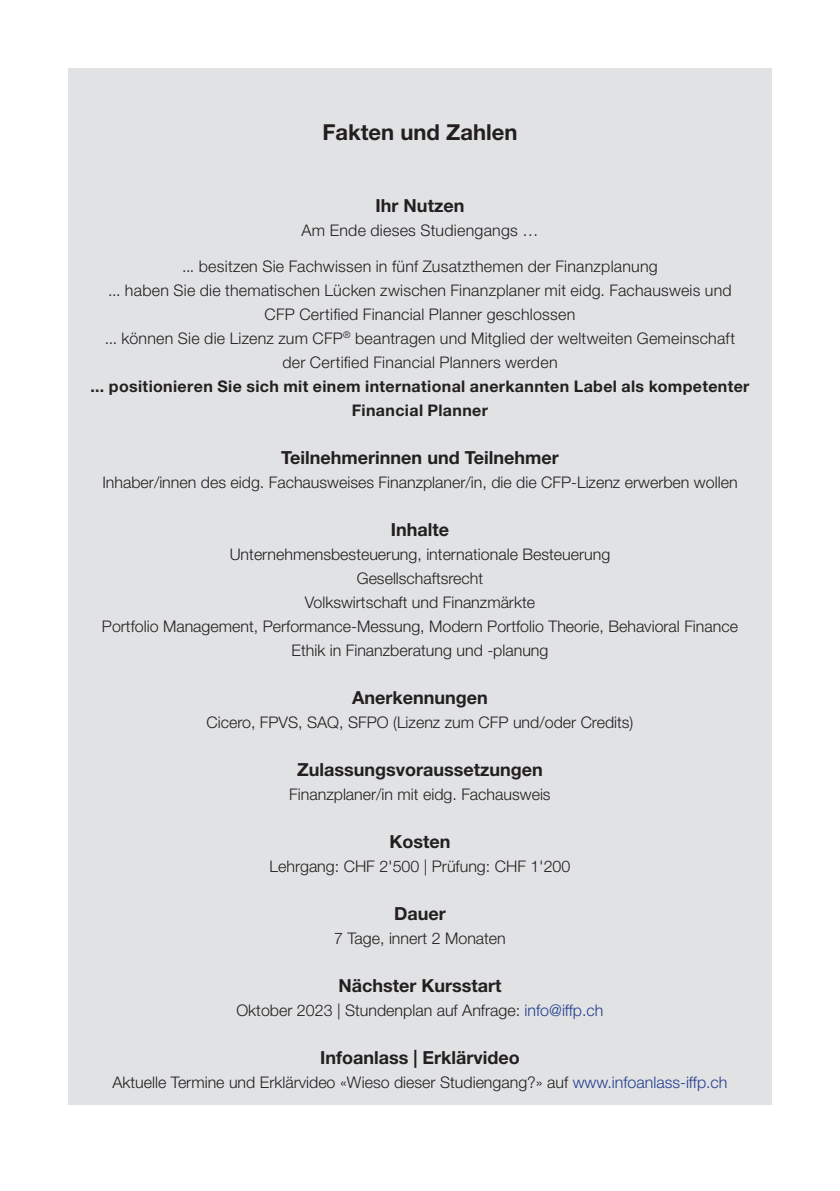
<style>
.page{position:relative;width:840px;height:1191px;background:#fff}
.page>*{position:absolute;margin:0;border:0;box-sizing:border-box;transform-origin:0 0}
.Copy{font:700 22px "Helvetica Neue LT Pro";color:#231f20}
.Copy-2{font:700 18px "Helvetica Neue LT Pro";color:#231f20}
.Copy-3{font:300 16px/24px "Helvetica Neue LT Pro";color:#231f20;text-align:center}
.s1{font-weight:700}
.s2{color:#253f8e}
</style>
<div class="page">
<div style="left:68px;top:68px;width:703px;height:1036px;background:#e1e2e4"></div>
<p class="Copy" style="left:322px;top:118px;width:196px">Fakten und Zahlen</p>
<p class="Copy-2" style="left:375px;top:194px;width:90px">Ihr Nutzen</p>
<p class="Copy-3" style="left:301px;top:217px;width:238px">Am Ende dieses Studiengangs …</p>
<p class="Copy-3" style="left:90px;top:253px;width:660px">... besitzen Sie Fachwissen in fünf Zusatzthemen der Finanzplanung<br>... haben Sie die thematischen Lücken zwischen Finanzplaner mit eidg. Fachausweis und<br>CFP Certified Financial Planner geschlossen<br>... können Sie die Lizenz zum CFP<sup>®</sup> beantragen und Mitglied der weltweiten Gemeinschaft<br>der Certified Financial Planners werden<br><span class="s1">... positionieren Sie sich mit einem international anerkannten Label als kompetenter Financial Planner</span></p>
<p class="Copy-2" style="left:281px;top:446px;width:279px">Teilnehmerinnen und Teilnehmer</p>
<p class="Copy-3" style="left:102px;top:469px;width:636px">Inhaber/innen des eidg. Fachausweises Finanzplaner/in, die die CFP-Lizenz erwerben wollen</p>
<p class="Copy-2" style="left:390px;top:518px;width:60px">Inhalte</p>
<p class="Copy-3" style="left:102px;top:541px;width:637px">Unternehmensbesteuerung, internationale Besteuerung<br>Gesellschaftsrecht<br>Volkswirtschaft und Finanzmärkte<br>Portfolio Management, Performance-Messung, Modern Portfolio Theorie, Behavioral Finance Ethik in Finanzberatung und -planung</p>
<p class="Copy-2" style="left:352px;top:686px;width:137px">Anerkennungen</p>
<p class="Copy-3" style="left:206px;top:709px;width:428px">Cicero, FPVS, SAQ, SFPO (Lizenz zum CFP und/oder Credits)</p>
<p class="Copy-2" style="left:297px;top:758px;width:247px">Zulassungsvoraussetzungen</p>
<p class="Copy-3" style="left:289px;top:781px;width:263px">Finanzplaner/in mit eidg. Fachausweis</p>
<p class="Copy-2" style="left:389px;top:830px;width:63px">Kosten</p>
<p class="Copy-3" style="left:269px;top:853px;width:302px">Lehrgang: CHF 2'500 | Prüfung: CHF 1'200</p>
<p class="Copy-2" style="left:394px;top:902px;width:53px">Dauer</p>
<p class="Copy-3" style="left:334px;top:925px;width:173px">7 Tage, innert 2 Monaten</p>
<p class="Copy-2" style="left:338px;top:974px;width:165px">Nächster Kursstart</p>
<p class="Copy-3" style="left:236px;top:997px;width:368px">Oktober 2023 | Stundenplan auf Anfrage: <span class="s2">info@iffp.ch</span></p>
<p class="Copy-2" style="left:320px;top:1046px;width:201px">Infoanlass | Erklärvideo</p>
<p class="Copy-3" style="left:112px;top:1069px;width:616px">Aktuelle Termine und Erklärvideo «Wieso dieser Studiengang?» auf <span class="s2">www.infoanlass-iffp.ch</span></p>
</div>
